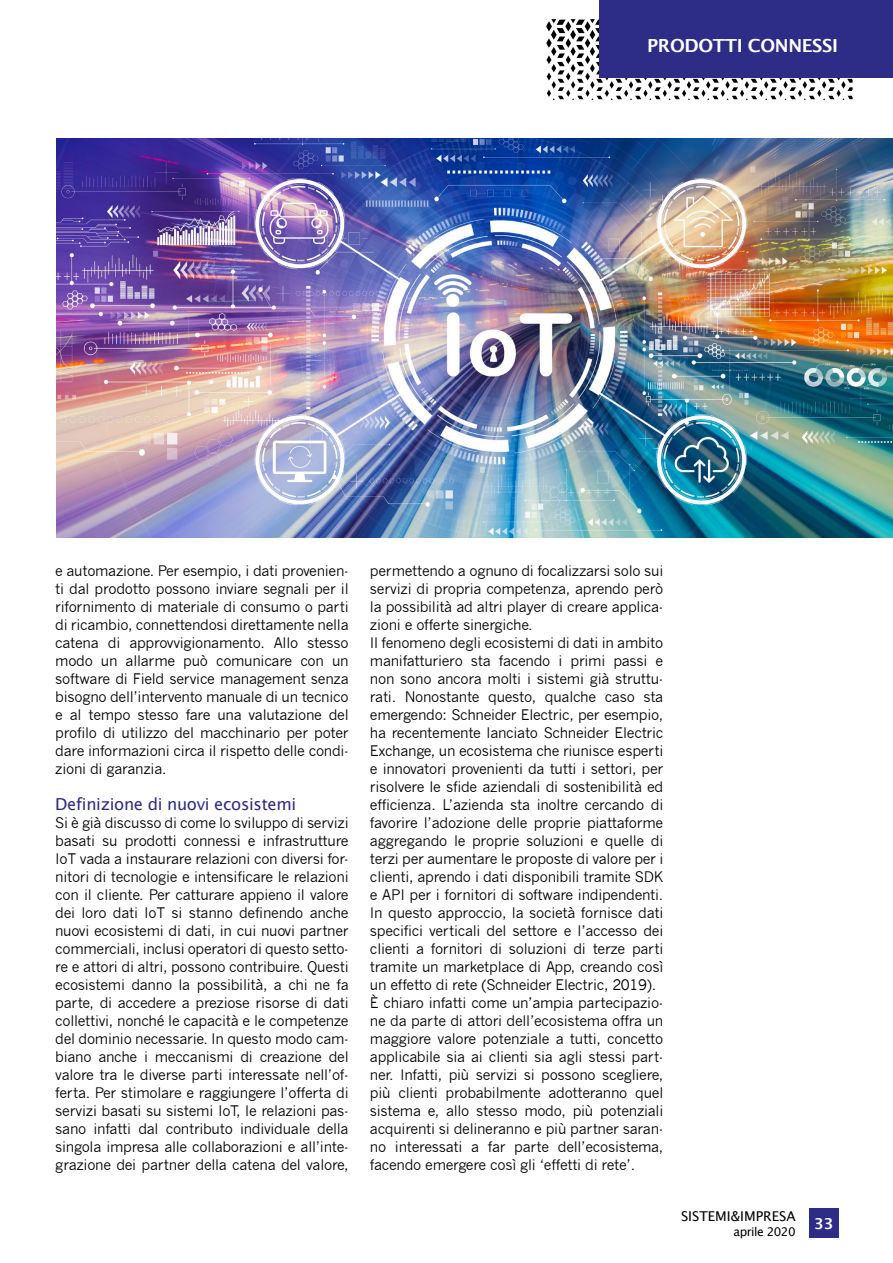
<style>
.page{position:relative;width:893px;height:1263px;background:#fff}
.page>*{position:absolute;margin:0;border:0;box-sizing:border-box;transform-origin:0 0}
.t1{font:600 18px "Lucida Sans";letter-spacing:-.02em;color:#fff}
.t2{font:16.5px "Lucida Sans";letter-spacing:-.02em;color:#2d2c86}
.t3{font:600 15px "Lucida Sans";color:#fff}
.t4{font:14.25px/18px "News Gothic";letter-spacing:-.02em;color:#000;text-align:justify}
.t5{font:13.5px "Lucida Grande";color:#000}
.t6{font:12px "Lucida Grande";letter-spacing:-.04em;color:#000}
</style>
<div class="page">
<div style="left:809px;top:1208px;width:30px;height:30px;background:#2d2c86"></div>
<svg style="left:546px;top:19px;width:307px;height:81px"></svg>
<div style="left:600px;top:0;width:293px;height:77px;background:#2d2c86"></div>
<img style="left:56px;top:138px;width:837px;height:400px">
<p class="t1" style="left:647px;top:35px;width:192px">PRODOTTI CONNESSI</p>
<p class="t4" style="left:55px;top:562px;width:295px">e automazione. Per esempio, i dati provenien&shy;ti dal prodotto possono inviare segnali per il rifornimento di materiale di consumo o parti di ricambio, connettendosi direttamente nella catena di approvvigionamento. Allo stesso modo un allarme può comunicare con un software di Field service management senza bisogno dell’intervento manuale di un tecnico e al tempo stesso fare una valutazione del profilo di utilizzo del macchinario per poter dare informazioni circa il rispetto delle condi&shy;zioni di garanzia.</p>
<p class="t2" style="left:55px;top:795px;width:242px">Definizione di nuovi ecosistemi</p>
<p class="t4" style="left:55px;top:814px;width:295px">Si è già discusso di come lo sviluppo di servizi basati su prodotti connessi e infrastrutture IoT vada a instaurare relazioni con diversi for&shy;nitori di tecnologie e intensificare le relazioni con il cliente. Per catturare appieno il valore dei loro dati IoT si stanno definendo anche nuovi ecosistemi di dati, in cui nuovi partner commerciali, inclusi operatori di questo setto&shy;re e attori di altri, possono contribuire. Questi ecosistemi danno la possibilità, a chi ne fa parte, di accedere a preziose risorse di dati collettivi, nonché le capacità e le competenze del dominio necessarie. In questo modo cam&shy;biano anche i meccanismi di creazione del valore tra le diverse parti interessate nell’of&shy;ferta. Per stimolare e raggiungere l’offerta di servizi basati su sistemi IoT, le relazioni pas&shy;sano infatti dal contributo individuale della singola impresa alle collaborazioni e all’inte&shy;grazione dei partner della catena del valore,</p>
<p class="t4" style="left:370px;top:562px;width:295px;text-align:left">permettendo a ognuno di focalizzarsi solo sui servizi di propria competenza, aprendo però la possibilità ad altri player di creare applica&shy;zioni e offerte sinergiche.<br>Il fenomeno degli ecosistemi di dati in ambito manifatturiero sta facendo i primi passi e non sono ancora molti i sistemi già struttu&shy;rati. Nonostante questo, qualche caso sta emergendo: Schneider Electric, per esempio, ha recentemente lanciato Schneider Electric Exchange, un ecosistema che riunisce esperti e innovatori provenienti da tutti i settori, per risolvere le sfide aziendali di sostenibilità ed efficienza. L’azienda sta inoltre cercando di favorire l’adozione delle proprie piattaforme aggregando le proprie soluzioni e quelle di terzi per aumentare le proposte di valore per i clienti, aprendo i dati disponibili tramite SDK e API per i fornitori di software indipendenti.<br>In questo approccio, la società fornisce dati specifici verticali del settore e l’accesso dei clienti a fornitori di soluzioni di terze parti tramite un marketplace di App, creando così un effetto di rete (Schneider Electric, 2019).<br>È chiaro infatti come un’ampia partecipazio&shy;ne da parte di attori dell’ecosistema offra un maggiore valore potenziale a tutti, concetto applicabile sia ai clienti sia agli stessi part&shy;ner. Infatti, più servizi si possono scegliere, più clienti probabilmente adotteranno quel sistema e, allo stesso modo, più potenziali acquirenti si delineranno e più partner saran&shy;no interessati a far parte dell’ecosistema, facendo emergere così gli ‘effetti di rete’.</p>
<p class="t5" style="left:681px;top:1209px;width:116px">SISTEMI&amp;IMPRESA</p>
<p class="t6" style="left:734px;top:1224px;width:64px">aprile 2020</p>
<p class="t3" style="left:814px;top:1215px;width:21px">33</p>
</div>
